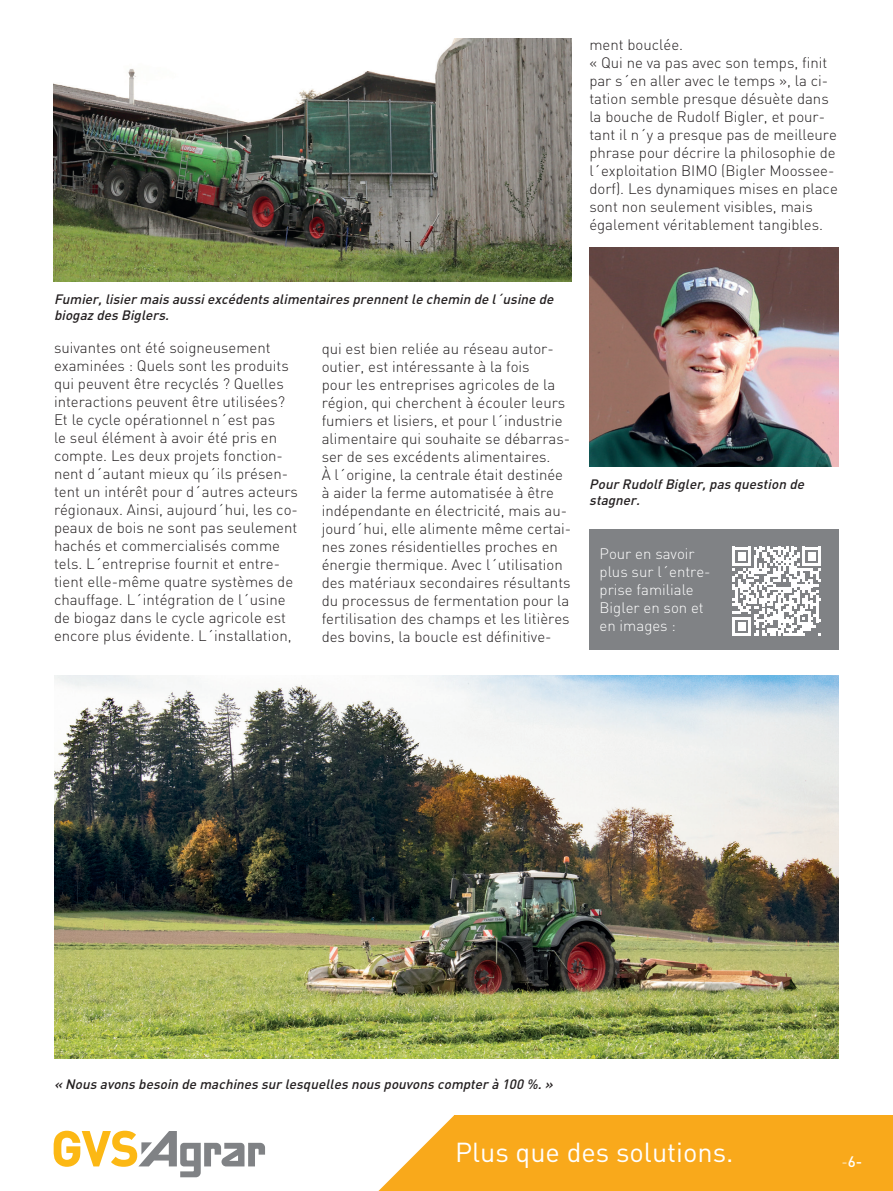
<style>
.page{position:relative;width:893px;height:1191px;background:#fff}
.page>*{position:absolute;margin:0;border:0;box-sizing:border-box;transform-origin:0 0}
.t1{font:27.15px "DIN";color:#fff}
.t2{font:300 15px/18px "DIN";color:#231f20}
.t3{font:300 15px/18px "DIN";color:#fff}
.t4{font:500 15px "DIN";color:#fff}
.t5{font:italic 500 13.5px/16.2px "DIN";color:#231f20}
.s1{font-weight:300}
</style>
<div class="page">
<div style="left:454px;top:1115px;width:439px;height:76px;background:#f9a91b"></div>
<svg style="left:378px;top:1115px;width:76px;height:76px"></svg>
<svg style="left:54px;top:1130px;width:211px;height:47px"></svg>
<img style="left:54px;top:675px;width:785px;height:383px">
<img style="left:589px;top:248px;width:250px;height:219px">
<img style="left:53px;top:38px;width:518px;height:243px">
<div style="left:589px;top:529px;width:250px;height:120px;background:#808285"></div>
<svg style="left:732px;top:547px;width:89px;height:89px"></svg>
<p class="t2" style="left:589px;top:35px;width:250px">ment bouclée.<br>« Qui ne va pas avec son temps, finit par s´en aller avec le temps », la ci&shy;tation semble presque désuète dans la bouche de Rudolf Bigler, et pour&shy;tant il n´y a presque pas de meilleure phrase pour décrire la philosophie de l´exploitation BIMO (Bigler Moossee&shy;dorf). Les dynamiques mises en place sont non seulement visibles, mais également véritablement tangibles.</p>
<p class="t5" style="left:54px;top:290px;width:504px">Fumier,lisiermais aussiexcédents alimentaires prennentle chemin de l´usine de biogazdes Biglers.</p>
<p class="t2" style="left:54px;top:338px;width:246px">suivantes ont été soigneusement examinées : Quels sont les produits qui peuvent être recyclés ? Quelles interactions peuvent être utilisées?<br>Et le cycle opérationnel n´est pas<br>le seul élément à avoir été pris en compte. Les deux projets fonction&shy;nent d´autant mieux qu´ils présen&shy;tent un intérêt pour d´autres acteurs régionaux. Ainsi, aujourd´hui, les co&shy;peaux de bois ne sont pas seulement hachés et commercialisés comme tels. L´entreprise fournit et entre&shy;tient elle-même quatre systèmes de chauffage. L´intégration de l´usine de biogaz dans le cycle agricole est encore plus évidente. L´installation,</p>
<p class="t2" style="left:322px;top:339px;width:251px">qui est bien reliée au réseau autor&shy;outier, est intéressante à la fois<br>pour les entreprises agricoles de la région, qui cherchent à écouler leurs fumiers et lisiers, et pour l´industrie alimentaire qui souhaite se débarras&shy;ser de ses excédents alimentaires.<br>À l´origine, la centrale était destinée à aider la ferme automatisée à être indépendante en électricité, mais au&shy;jourd´hui, elle alimente même certai&shy;nes zones résidentielles proches en énergie thermique. Avec l´utilisation des matériaux secondaires résultants du processus de fermentation pour la fertilisation des champs et les litières des bovins, la boucle est définitive-</p>
<p class="t5" style="left:589px;top:475px;width:220px">PourRudolfBigler,pas question de stagner.</p>
<p class="t3" style="left:600px;top:544px;width:113px">Pour en savoir plus sur l´entre&shy;prise familiale<br>Bigler en son et en images :</p>
<p class="t5" style="left:54px;top:1075px;width:504px">« Nous avons besoin de machines surlesquelles nous pouvons compterà 100 %.»</p>
<h1 class="t1" style="left:455px;top:1135px;width:280px">Plus que des solutions.</h1>
<p class="t4" style="left:841px;top:1151px;width:22px"><span class="s1">-</span>6-</p>
</div>
